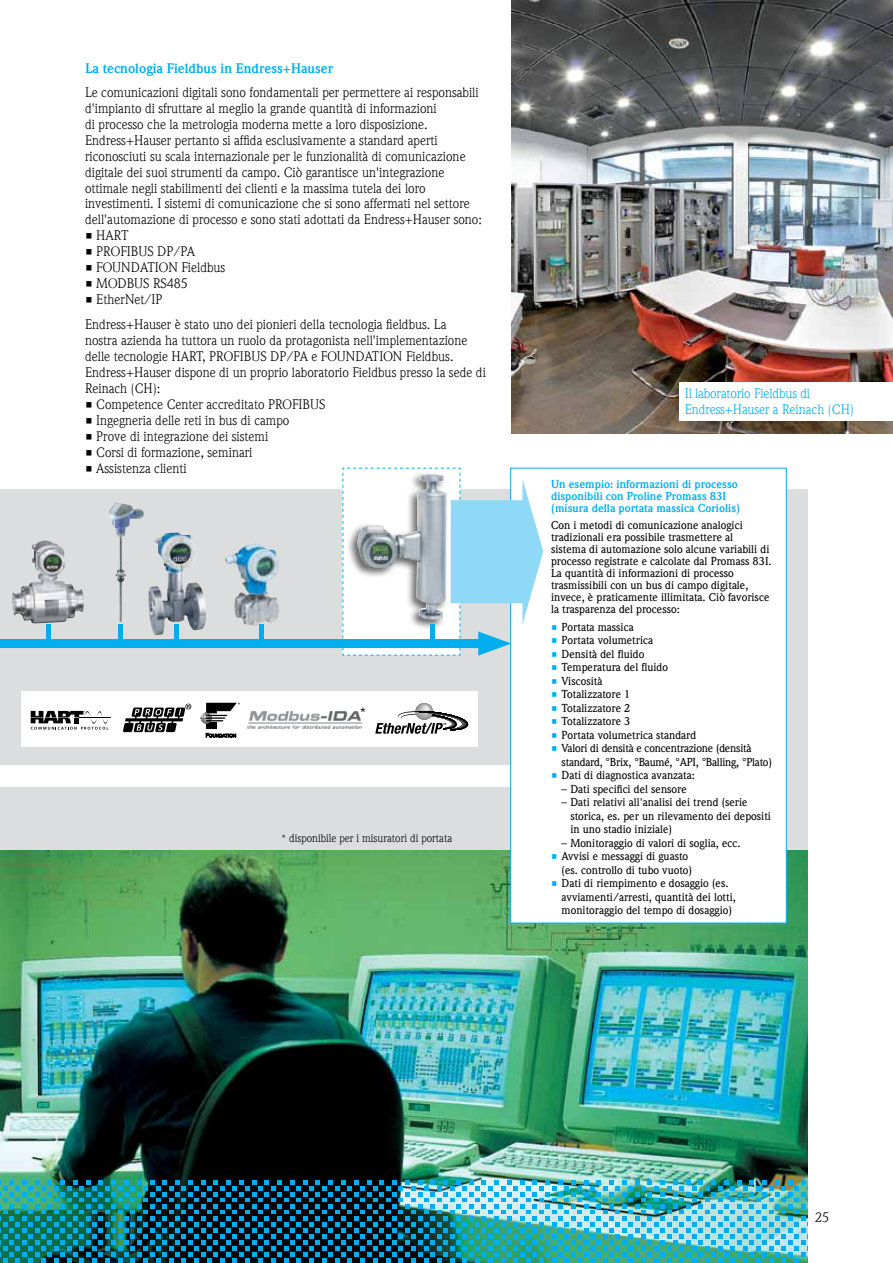
<style>
.page{position:relative;width:893px;height:1263px;background:#fff}
.page>*{position:absolute;margin:0;border:0;box-sizing:border-box;transform-origin:0 0}
.t1{font:13.5px/15.9px "E+H Weidemann Com";color:#000}
.t2{font:13.5px/15.9px "E+H Weidemann Com";letter-spacing:-.01em;color:#00aeef}
.t3{font:700 13.5px "E+H Weidemann Com";color:#00aeef}
.t4{font:500 11.25px/12px "E+H Weidemann Com";color:#000}
.t5{font:700 11.25px/12px "E+H Weidemann Com";color:#00aeef}
.t6{font:500 11.25px/13.5px "E+H Weidemann Com";letter-spacing:-.02em;color:#000}
.t7{font:11.25px "E+H Weidemann Com";color:#000}
.s1{font-size:9px}
.s2{color:#00aeef}
</style>
<div class="page">
<img style="left:511px;top:0;width:382px;height:434px">
<div style="left:0;top:489px;width:808px;height:395px;background:#dcddde"></div>
<img style="left:0;top:850px;width:807px;height:413px">
<div style="left:680px;top:383px;width:213px;height:38px;background:#fff"></div>
<img style="left:0;top:1180px;width:805px;height:82px">
<div style="left:0;top:765px;width:765px;height:22px;background:#fff"></div>
<div style="left:510px;top:468px;width:277px;height:455px;background:#fff;border:1px solid #00aeef"></div>
<div style="left:21px;top:691px;width:457px;height:55px;background:#fff"></div>
<svg style="left:0;top:467px;width:543px;height:270px"></svg>
<p class="t3" style="left:85px;top:61px;width:249px">La tecnologia Fieldbus in Endress+Hauser</p>
<p class="t1" style="left:85px;top:85px;width:398px">Le comunicazioni digitali sono fondamentali per permettere ai responsabili d'impianto di sfruttare al meglio la grande quantità di informazioni<br>di processo che la metrologia moderna mette a loro disposizione.<br>Endress+Hauser pertanto si affida esclusivamente a standard aperti riconosciuti su scala internazionale per le funzionalità di comunicazione digitale dei suoi strumenti da campo. Ciò garantisce un'integrazione ottimale negli stabilimenti dei clienti e la massima tutela dei loro investimenti. I sistemi di comunicazione che si sono affermati nel settore dell'automazione di processo e sono stati adottati da Endress+Hauser sono:</p>
<p class="t1" style="left:85px;top:228px;width:45px">• HART</p>
<p class="t1" style="left:85px;top:244px;width:111px">• PROFIBUS DP/PA</p>
<p class="t1" style="left:85px;top:260px;width:142px">• FOUNDATION Fieldbus</p>
<p class="t1" style="left:85px;top:276px;width:104px">• MODBUS RS485</p>
<p class="t1" style="left:85px;top:287px;width:363px;line-height:24.9px">• EtherNet/IP<br>Endress+Hauser è stato uno dei pionieri della tecnologia fieldbus. La</p>
<p class="t1" style="left:85px;top:333px;width:402px">nostra azienda ha tuttora un ruolo da protagonista nell'implementazione delle tecnologie HART, PROFIBUS DP/PA e FOUNDATION Fieldbus.<br>Endress+Hauser dispone di un proprio laboratorio Fieldbus presso la sede di Reinach (CH):</p>
<p class="t1" style="left:85px;top:396px;width:242px">• Competence Center accreditato PROFIBUS</p>
<p class="t1" style="left:85px;top:412px;width:206px">• Ingegneria delle reti in bus di campo</p>
<p class="t1" style="left:85px;top:428px;width:185px">• Prove di integrazione dei sistemi</p>
<p class="t1" style="left:85px;top:444px;width:169px">• Corsi di formazione, seminari</p>
<p class="t1" style="left:85px;top:460px;width:103px">• Assistenza clienti</p>
<p class="t1" style="left:360px;top:705px;width:9px">*</p>
<p class="t7" style="left:281px;top:832px;width:172px"><span class="s1">*</span> disponibile per i misuratori di portata</p>
<p class="t2" style="left:685px;top:386px;width:171px">Il laboratorio Fieldbus di<br>Endress+Hauser a Reinach (CH)</p>
<p class="t5" style="left:551px;top:478px;width:191px">Un esempio: informazioni di processo disponibili con Proline Promass 83I (misura della portata massica Coriolis)</p>
<p class="t4" style="left:551px;top:519px;width:222px">Con i metodi di comunicazione analogici tradizionali era possibile trasmettere al<br>sistema di automazione solo alcune variabili di processo registrate e calcolate dal Promass 83I.<br>La quantità di informazioni di processo trasmissibili con un bus di campo digitale, invece, è praticamente illimitata. Ciò favorisce la trasparenza del processo:</p>
<p class="t4" style="left:551px;top:621px;width:84px"><span class="s2">•</span> Portata massica</p>
<p class="t4" style="left:551px;top:634px;width:104px"><span class="s2">•</span> Portata volumetrica</p>
<p class="t4" style="left:551px;top:648px;width:95px"><span class="s2">•</span> Densità del fluido</p>
<p class="t4" style="left:551px;top:661px;width:118px"><span class="s2">•</span> Temperatura del fluido</p>
<p class="t4" style="left:551px;top:675px;width:53px"><span class="s2">•</span> Viscosità</p>
<p class="t4" style="left:551px;top:688px;width:81px"><span class="s2">•</span> Totalizzatore 1</p>
<p class="t4" style="left:551px;top:702px;width:81px"><span class="s2">•</span> Totalizzatore 2</p>
<p class="t4" style="left:551px;top:715px;width:81px"><span class="s2">•</span> Totalizzatore 3</p>
<p class="t4" style="left:551px;top:729px;width:147px"><span class="s2">•</span> Portata volumetrica standard</p>
<p class="t6" style="left:562px;top:742px;width:212px;text-indent:-10px"><span class="s2">•</span> Valori di densità e concentrazione (densità standard, °Brix, °Baumé, °API, °Balling, °Plato)</p>
<p class="t4" style="left:551px;top:769px;width:145px"><span class="s2">•</span> Dati di diagnostica avanzata:</p>
<p class="t4" style="left:562px;top:783px;width:127px">– Dati specifici del sensore</p>
<p class="t4" style="left:570px;top:796px;width:202px;line-height:13.5px;text-indent:-9px">– Dati relativi all'analisi dei trend (serie storica, es. per un rilevamento dei depositi in uno stadio iniziale)</p>
<p class="t4" style="left:562px;top:837px;width:180px">– Monitoraggio di valori di soglia, ecc.</p>
<p class="t4" style="left:562px;top:850px;width:132px;line-height:13.5px;text-indent:-10px"><span class="s2">•</span> Avvisi e messaggi di guasto (es. controllo di tubo vuoto)</p>
<p class="t4" style="left:562px;top:877px;width:176px;line-height:13.5px;text-indent:-10px"><span class="s2">•</span> Dati di riempimento e dosaggio (es. avviamenti/arresti, quantità dei lotti, monitoraggio del tempo di dosaggio)</p>
<p class="t1" style="left:815px;top:1209px;width:16px">25</p>
</div>
